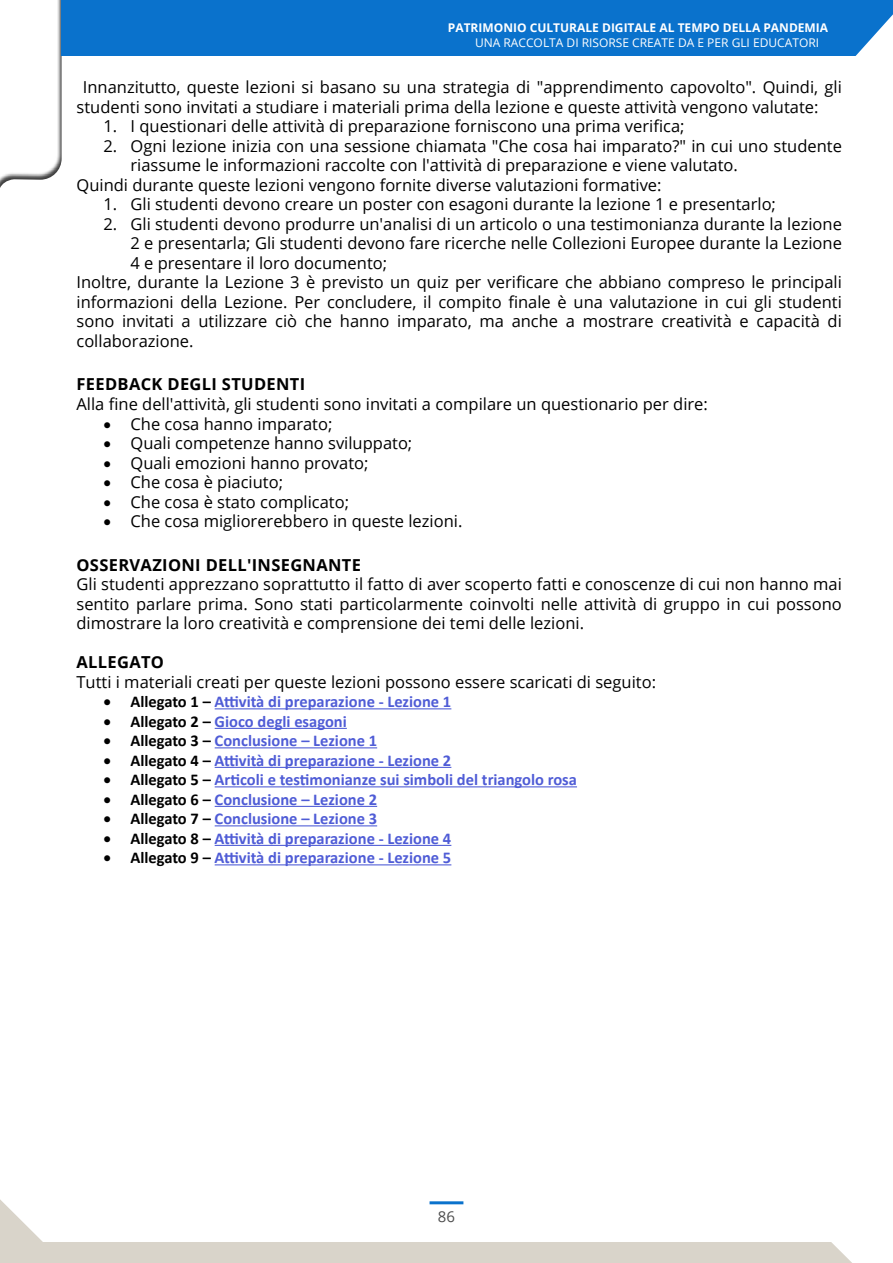
<style>
.page{position:relative;width:893px;height:1263px;background:#fff}
.page>*{position:absolute;margin:0;border:0;box-sizing:border-box;transform-origin:0 0}
.t1{font:16.5px/19.5px "Open Sans";color:#000}
.t2{font:700 16.5px "Calibri";color:#4f5cd6}
.t3{font:700 16.5px "Open Sans";letter-spacing:.02em;color:#000}
.t4{font:15px "Open Sans";color:#4d4d4d}
.t5{font:700 12px "Open Sans";color:#fff}
.t6{font:12px "Open Sans";color:#fff}
.s1{color:#000}
</style>
<div class="page">
<hr style="left:215px;top:708px;width:236px;height:1px;background:#4f5cd6">
<hr style="left:215px;top:728px;width:132px;height:1px;background:#4f5cd6">
<hr style="left:215px;top:747px;width:162px;height:1px;background:#4f5cd6">
<hr style="left:215px;top:767px;width:236px;height:1px;background:#4f5cd6">
<hr style="left:215px;top:786px;width:362px;height:1px;background:#4f5cd6">
<hr style="left:215px;top:806px;width:162px;height:1px;background:#4f5cd6">
<hr style="left:215px;top:825px;width:162px;height:1px;background:#4f5cd6">
<hr style="left:215px;top:845px;width:236px;height:1px;background:#4f5cd6">
<hr style="left:215px;top:864px;width:236px;height:1px;background:#4f5cd6">
<div style="left:0;top:0;width:75px;height:207px;background:#000;opacity:.75"></div>
<div style="left:62px;top:0;width:831px;height:56px;background:#0a72cc"></div>
<div style="left:0;top:1242px;width:893px;height:21px;background:#d9d4ca"></div>
<svg style="left:855px;top:14px;width:38px;height:42px"></svg>
<svg style="left:831px;top:1242px;width:62px;height:21px"></svg>
<hr style="left:430px;top:1201px;width:33px;height:3px;background:#0a72cc">
<svg style="left:0;top:1199px;width:43px;height:43px"></svg>
<p class="t5" style="left:448px;top:19px;width:382px">PATRIMONIO CULTURALE DIGITALE AL TEMPO DELLA PANDEMIA</p>
<p class="t6" style="left:475px;top:34px;width:346px">UNA RACCOLTA DI RISORSE CREATE DA E PER GLI EDUCATORI</p>
<p class="t1" style="left:77px;top:77px;width:767px;text-indent:6px">Innanzitutto, queste lezioni si basano su una strategia di "apprendimento capovolto". Quindi, gli studenti sono invitati a studiare i materiali prima della lezione e queste attività vengono valutate:</p>
<p class="t1" style="left:104px;top:116px;width:582px">1. I questionari delle attività di preparazione forniscono una prima verifica;</p>
<p class="t1" style="left:104px;top:136px;width:740px">2. Ogni lezione inizia con una sessione chiamata "Che cosa hai imparato?" in cui uno studente</p>
<p class="t1" style="left:131px;top:155px;width:609px">riassume le informazioni raccolte con l'attività di preparazione e viene valutato.</p>
<p class="t1" style="left:77px;top:175px;width:587px">Quindi durante queste lezioni vengono fornite diverse valutazioni formative:</p>
<p class="t1" style="left:104px;top:194px;width:674px">1. Gli studenti devono creare un poster con esagoni durante la lezione 1 e presentarlo;</p>
<p class="t1" style="left:104px;top:214px;width:740px">2. Gli studenti devono produrre un'analisi di un articolo o una testimonianza durante la lezione</p>
<p class="t1" style="left:131px;top:233px;width:713px">2 e presentarla; Gli studenti devono fare ricerche nelle Collezioni Europee durante la Lezione</p>
<p class="t1" style="left:131px;top:253px;width:258px">4 e presentare il loro documento;</p>
<p class="t1" style="left:77px;top:272px;width:767px">Inoltre, durante la Lezione 3 è previsto un quiz per verificare che abbiano compreso le principali</p>
<p class="t1" style="left:77px;top:292px;width:767px">informazioni della Lezione. Per concludere, il compito finale è una valutazione in cui gli studenti</p>
<p class="t1" style="left:77px;top:311px;width:767px">sono invitati a utilizzare ciò che hanno imparato, ma anche a mostrare creatività e capacità di</p>
<p class="t1" style="left:77px;top:331px;width:118px">collaborazione.</p>
<p class="t3" style="left:77px;top:373px;width:230px">FEEDBACK DEGLI STUDENTI</p>
<p class="t1" style="left:77px;top:394px;width:633px">Alla fine dell'attività, gli studenti sono invitati a compilare un questionario per dire:</p>
<p class="t1" style="left:103px;top:413px;width:230px">• Che cosa hanno imparato;</p>
<p class="t1" style="left:103px;top:433px;width:310px">• Quali competenze hanno sviluppato;</p>
<p class="t1" style="left:103px;top:452px;width:267px">• Quali emozioni hanno provato;</p>
<p class="t1" style="left:103px;top:472px;width:181px">• Che cosa è piaciuto;</p>
<p class="t1" style="left:103px;top:491px;width:247px">• Che cosa è stato complicato;</p>
<p class="t1" style="left:103px;top:511px;width:360px">• Che cosa migliorerebbero in queste lezioni.</p>
<p class="t3" style="left:76px;top:553px;width:286px">OSSERVAZIONI DELL'INSEGNANTE</p>
<p class="t1" style="left:76px;top:574px;width:767px;text-align:justify">Gli studenti apprezzano soprattutto il fatto di aver scoperto fatti e conoscenze di cui non hanno mai sentito parlare prima. Sono stati particolarmente coinvolti nelle attività di gruppo in cui possono dimostrare la loro creatività e comprensione dei temi delle lezioni.</p>
<p class="t3" style="left:76px;top:650px;width:89px">ALLEGATO</p>
<p class="t1" style="left:76px;top:671px;width:581px">Tutti i materiali creati per queste lezioni possono essere scaricati di seguito:</p>
<p class="t2" style="left:103px;top:690px;width:349px"><span class="s1">• Allegato 1 –</span> Attività di preparazione - Lezione 1</p>
<p class="t2" style="left:103px;top:709px;width:245px"><span class="s1">• Allegato 2 –</span> Gioco degli esagoni</p>
<p class="t2" style="left:103px;top:729px;width:275px"><span class="s1">• Allegato 3 –</span> Conclusione – Lezione 1</p>
<p class="t2" style="left:103px;top:748px;width:349px"><span class="s1">• Allegato 4 –</span> Attività di preparazione - Lezione 2</p>
<p class="t2" style="left:103px;top:768px;width:475px"><span class="s1">• Allegato 5 –</span> Articoli e testimonianze sui simboli del triangolo rosa</p>
<p class="t2" style="left:103px;top:787px;width:275px"><span class="s1">• Allegato 6 –</span> Conclusione – Lezione 2</p>
<p class="t2" style="left:103px;top:807px;width:275px"><span class="s1">• Allegato 7 –</span> Conclusione – Lezione 3</p>
<p class="t2" style="left:103px;top:826px;width:349px"><span class="s1">• Allegato 8 –</span> Attività di preparazione - Lezione 4</p>
<p class="t2" style="left:103px;top:846px;width:349px"><span class="s1">• Allegato 9 –</span> Attività di preparazione - Lezione 5</p>
<p class="t4" style="left:438px;top:1206px;width:19px">86</p>
</div>
